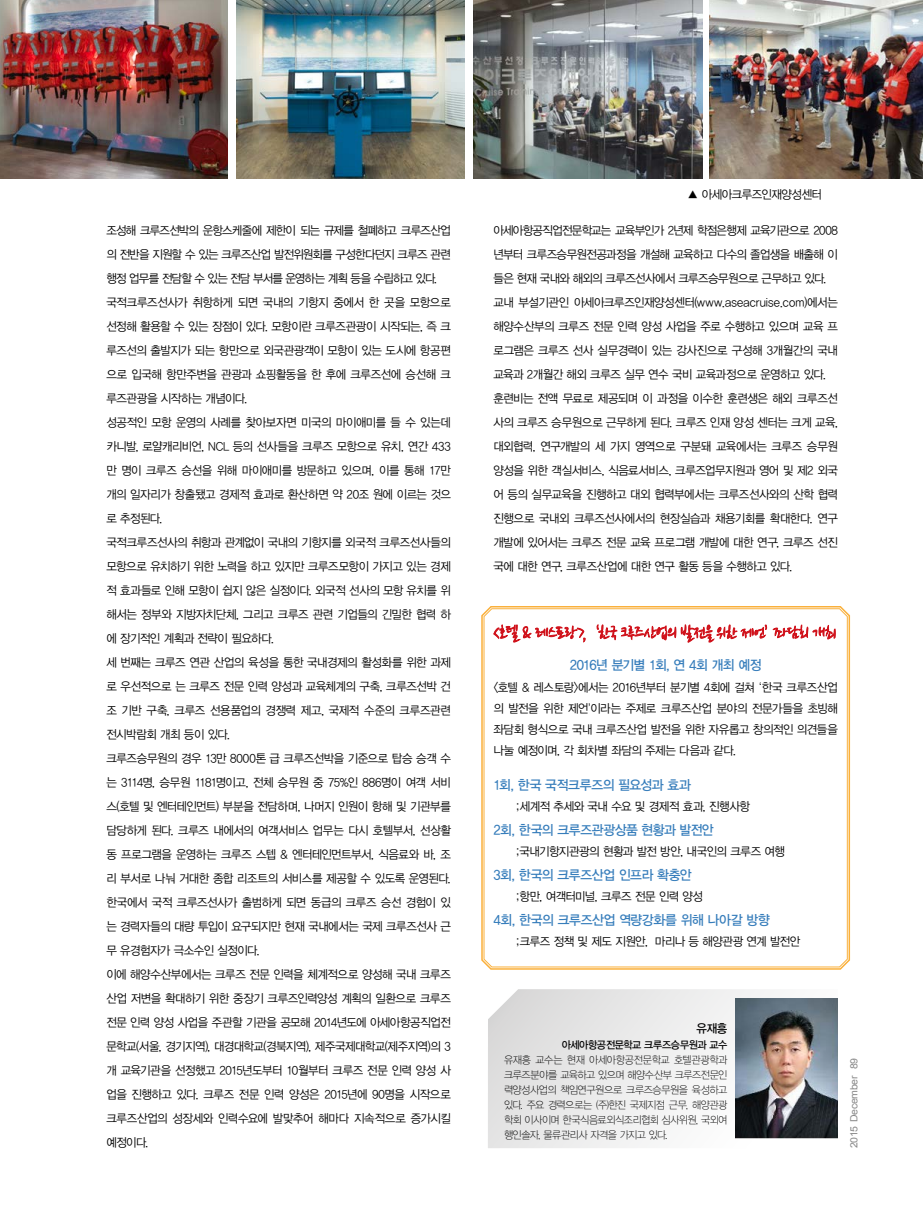
<style>
.page{position:relative;width:923px;height:1212px;background:#fff}
.page>*{position:absolute;margin:0;border:0;box-sizing:border-box;transform-origin:0 0}
.t1{font:18px "Nanum Brush";letter-spacing:-.01em;color:#d0121b;scale:.95 1}
.t2{font:13.5px "YDIYGO330";letter-spacing:-.03em;color:#367dbb;scale:.95 1}
.t3{font:13.5px "YDIYGO330";letter-spacing:-.05em;color:#367dbb;scale:.95 1}
.t4{font:12px/24px "YDIYGO320";letter-spacing:-.04em;color:#000;scale:.95 1}
.t5{font:12px "YDIYGO330";color:#000;scale:.95 1}
.t6{font:10.5px/15px "YDIYGO310";letter-spacing:-.05em;color:#000;text-align:justify;scale:.95 1}
.t7{font:10.5px "YDIYGO330";letter-spacing:-.03em;color:#000;scale:.95 1}
.t8{font:10.05px "Arial";letter-spacing:-.03em;color:#898989;scale:1.05 1}
.s1{font-family:"Dotum"}
</style>
<div class="page">
<img style="left:0;top:0;width:227px;height:179px">
<img style="left:474px;top:0;width:228px;height:179px">
<img style="left:237px;top:0;width:227px;height:179px">
<img style="left:709px;top:0;width:214px;height:179px">
<svg style="left:488px;top:989px;width:350px;height:159px"></svg>
<img style="left:736px;top:999px;width:102px;height:139px">
<svg style="left:481px;top:606px;width:370px;height:364px"></svg>
<div style="left:484px;top:608px;width:363px;height:359px;border:1px solid #fab03b;border-radius:8px"></div>
<p class="t4" style="left:687px;top:182px;width:143px">▲ 아세아크루즈인재양성센터</p>
<p class="t4" style="left:106px;top:218px;width:364px">조성해 크루즈선박의 운항스케줄에 제한이 되는 규제를 철폐하고 크루즈산업 의 전반을 지원할 수 있는 크루즈산업 발전위원회를 구성한다던지 크루즈 관련 행정 업무를 전담할 수 있는 전담 부서를 운영하는 계획 등을 수립하고 있다. 국적크루즈선사가 취항하게 되면 국내의 기항지 중에서 한 곳을 모항으로 선정해 활용할 수 있는 장점이 있다. 모항이란 크루즈관광이 시작되는, 즉 크 루즈선의 출발지가 되는 항만으로 외국관광객이 모항이 있는 도시에 항공편 으로 입국해 항만주변을 관광과 쇼핑활동을 한 후에 크루즈선에 승선해 크 루즈관광을 시작하는 개념이다.<br>성공적인 모항 운영의 사례를 찾아보자면 미국의 마이애미를 들 수 있는데 카니발, 로얄캐리비언, NCL 등의 선사들을 크루즈 모항으로 유치, 연간 433 만 명이 크루즈 승선을 위해 마이애미를 방문하고 있으며, 이를 통해 17만 개의 일자리가 창출됐고 경제적 효과로 환산하면 약 20조 원에 이르는 것으 로 추정된다.<br>국적크루즈선사의 취항과 관계없이 국내의 기항지를 외국적 크루즈선사들의 모항으로 유치하기 위한 노력을 하고 있지만 크루즈모항이 가지고 있는 경제 적 효과들로 인해 모항이 쉽지 않은 실정이다. 외국적 선사의 모항 유치를 위 해서는 정부와 지방자치단체, 그리고 크루즈 관련 기업들의 긴밀한 협력 하 에 장기적인 계획과 전략이 필요하다.<br>세 번째는 크루즈 연관 산업의 육성을 통한 국내경제의 활성화를 위한 과제 로 우선적으로 는 크루즈 전문 인력 양성과 교육체계의 구축, 크루즈선박 건 조 기반 구축, 크루즈 선용품업의 경쟁력 제고, 국제적 수준의 크루즈관련 전시박람회 개최 등이 있다.<br>크루즈승무원의 경우 13만 8000톤 급 크루즈선박을 기준으로 탑승 승객 수 는 3114명, 승무원 1181명이고, 전체 승무원 중 75%인 886명이 여객 서비 스(호텔 및 엔터테인먼트) 부분을 전담하며, 나머지 인원이 항해 및 기관부를 담당하게 된다. 크루즈 내에서의 여객서비스 업무는 다시 호텔부서, 선상활 동 프로그램을 운영하는 크루즈 스텝 &amp; 엔터테인먼트부서, 식음료와 바, 조 리 부서로 나눠 거대한 종합 리조트의 서비스를 제공할 수 있도록 운영된다. 한국에서 국적 크루즈선사가 출범하게 되면 동급의 크루즈 승선 경험이 있 는 경력자들의 대량 투입이 요구되지만 현재 국내에서는 국제 크루즈선사 근 무 유경험자가 극소수인 실정이다.<br>이에 해양수산부에서는 크루즈 전문 인력을 체계적으로 양성해 국내 크루즈 산업 저변을 확대하기 위한 중장기 크루즈인력양성 계획의 일환으로 크루즈 전문 인력 양성 사업을 주관할 기관을 공모해 2014년도에 아세아항공직업전 문학교(서울, 경기지역), 대경대학교(경북지역), 제주국제대학교(제주지역)의 3 개 교육기관을 선정했고 2015년도부터 10월부터 크루즈 전문 인력 양성 사 업을 진행하고 있다. 크루즈 전문 인력 양성은 2015년에 90명을 시작으로 크루즈산업의 성장세와 인력수요에 발맞추어 해마다 지속적으로 증가시킬 예정이다.</p>
<p class="t4" style="left:493px;top:218px;width:364px">아세아항공직업전문학교는 교육부인가 2년제 학점은행제 교육기관으로 2008 년부터 크루즈승무원전공과정을 개설해 교육하고 다수의 졸업생을 배출해 이 들은 현재 국내와 해외의 크루즈선사에서 크루즈승무원으로 근무하고 있다. 교내 부설기관인 아세아크루즈인재양성센터(www.aseacruise.com)에서는 해양수산부의 크루즈 전문 인력 양성 사업을 주로 수행하고 있으며 교육 프 로그램은 크루즈 선사 실무경력이 있는 강사진으로 구성해 3개월간의 국내 교육과 2개월간 해외 크루즈 실무 연수 국비 교육과정으로 운영하고 있다. 훈련비는 전액 무료로 제공되며 이 과정을 이수한 훈련생은 해외 크루즈선 사의 크루즈 승무원으로 근무하게 된다. 크루즈 인재 양성 센터는 크게 교육, 대외협력, 연구개발의 세 가지 영역으로 구분돼 교육에서는 크루즈 승무원 양성을 위한 객실서비스, 식음료서비스, 크루즈업무지원과 영어 및 제2 외국 어 등의 실무교육을 진행하고 대외 협력부에서는 크루즈선사와의 산학 협력 진행으로 국내외 크루즈선사에서의 현장실습과 채용기회를 확대한다. 연구 개발에 있어서는 크루즈 전문 교육 프로그램 개발에 대한 연구, 크루즈 선진 국에 대한 연구, 크루즈산업에 대한 연구 활동 등을 수행하고 있다.</p>
<h1 class="t1" style="left:493px;top:624px;width:363px">&lt;호텔 &amp; 레스토랑&gt;, ‘한국 크루즈산업의 발전을 위한 제언’ 좌담회 개최</h1>
<p class="t3" style="left:570px;top:657px;width:203px">2016년 분기별 1회, 연 4회 개최 예정</p>
<p class="t4" style="left:493px;top:677px;width:364px;line-height:21px;text-align:justify">&lt;호텔 &amp; 레스토랑&gt;에서는 2016년부터 분기별 4회에 걸쳐 <span class="s1">‘</span>한국 크루즈산업 의 발전을 위한 제언<span class="s1">’</span>이라는 주제로 크루즈산업 분야의 전문가들을 초빙해 좌담회 형식으로 국내 크루즈산업 발전을 위한 자유롭고 창의적인 의견들을 나눌 예정이며, 각 회차별 좌담의 주제는 다음과 같다.</p>
<p class="t2" style="left:493px;top:777px;width:209px">1회, 한국 국적크루즈의 필요성과 효과</p>
<p class="t4" style="left:515px;top:794px;width:248px">;세계적 추세와 국내 수요 및 경제적 효과, 진행사항</p>
<p class="t2" style="left:493px;top:822px;width:233px">2회, 한국의 크루즈관광상품 현황과 발전안</p>
<p class="t4" style="left:515px;top:839px;width:285px">;국내기항지관광의 현황과 발전 방안, 내국인의 크루즈 여행</p>
<p class="t2" style="left:493px;top:867px;width:210px">3회, 한국의 크루즈산업 인프라 확충안</p>
<p class="t4" style="left:515px;top:884px;width:199px">;항만, 여객터미널, 크루즈 전문 인력 양성</p>
<p class="t2" style="left:493px;top:912px;width:292px">4회, 한국의 크루즈산업 역량강화를 위해 나아갈 방향</p>
<p class="t4" style="left:515px;top:929px;width:301px">;크루즈 정책 및 제도 지원안, 마리나 등 해양관광 연계 발전안</p>
<p class="t5" style="left:696px;top:1021px;width:34px">유재흥</p>
<p class="t7" style="left:562px;top:1039px;width:176px">아세아항공전문학교 크루즈승무원과 교수</p>
<p class="t6" style="left:504px;top:1053px;width:236px">유재흥 교수는 현재 아세아항공전문학교 호텔관광학과 크루즈분야를 교육하고 있으며 해양수산부 크루즈전문인 력양성사업의 책임연구원으로 크루즈승무원을 육성하고 있다. 주요 경력으로는 (주)한진 국제지점 근무, 해양관광 학회 이사이며 한국식음료외식조리협회 심사위원, 국외여 행인솔자, 물류관리사 자격을 가지고 있다.</p>
<p class="t8" style="left:847px;top:1148px;width:88px;rotate:-90deg">2015 December 89</p>
</div>
